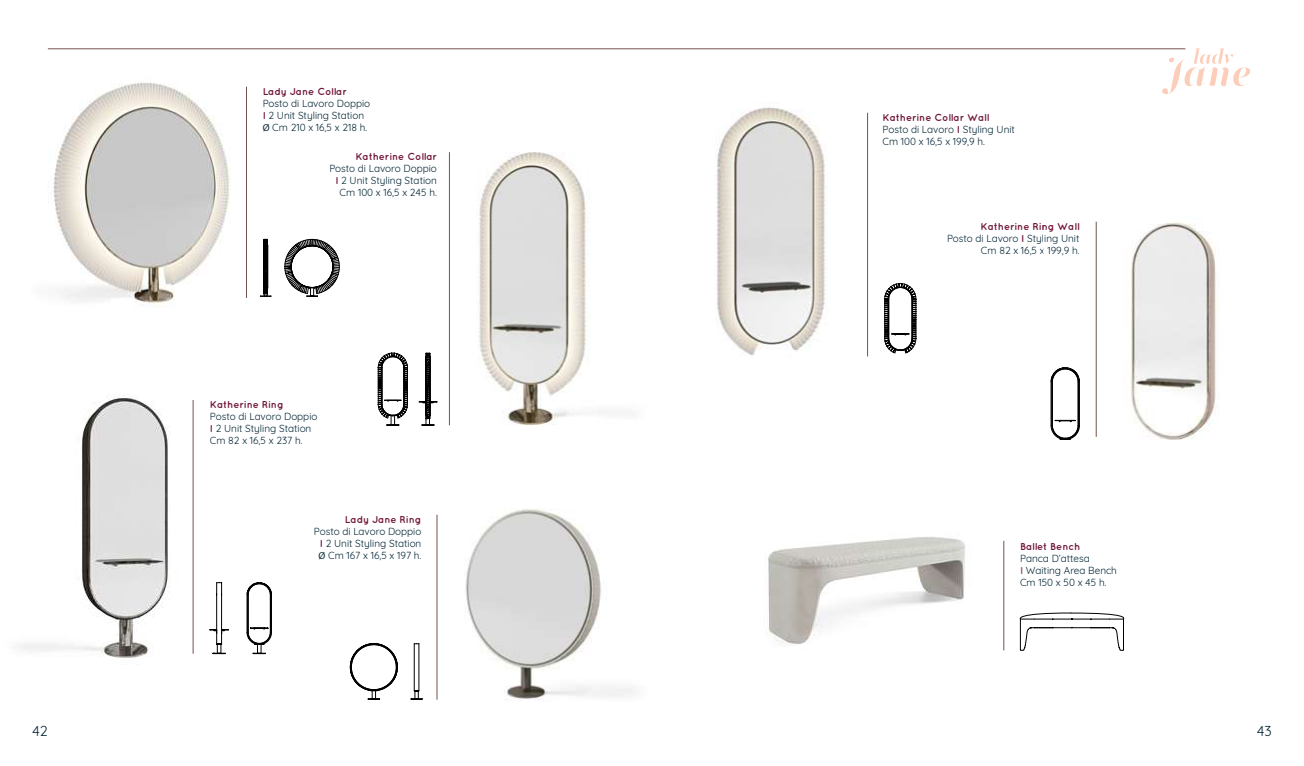
<style>
.page{position:relative;width:1304px;height:766px;background:#fff}
.page>*{position:absolute;margin:0;border:0;box-sizing:border-box;transform-origin:0 0}
.t1{font:14px "Quicksand";color:#002333}
.t2{font:10px/12px "Quicksand";color:#002333}
.t3{font:700 10px "Quicksand";color:#701538}
.s1{font-weight:700;color:#701538}
.s2{font-family:"Myriad Pro"}
.s3{font-weight:700;color:#894954}
</style>
<div class="page">
<img style="left:47px;top:48px;width:239px;height:259px">
<img style="left:410px;top:509px;width:225px;height:191px">
<img style="left:398px;top:152px;width:208px;height:274px">
<img style="left:19px;top:394px;width:240px;height:264px">
<hr style="left:48px;top:49px;width:1137px;height:1px;background:#72544c">
<svg style="left:1162px;top:48px;width:88px;height:46px"></svg>
<svg style="left:285px;top:239px;width:54px;height:58px"></svg>
<svg style="left:260px;top:239px;width:12px;height:58px"></svg>
<svg style="left:350px;top:643px;width:47px;height:56px"></svg>
<hr style="left:414px;top:643px;width:1px;height:47px;background:#000">
<hr style="left:419px;top:643px;width:1px;height:47px;background:#000">
<svg style="left:411px;top:690px;width:12px;height:9px"></svg>
<svg style="left:378px;top:353px;width:30px;height:72px"></svg>
<svg style="left:419px;top:353px;width:19px;height:73px"></svg>
<hr style="left:430px;top:356px;width:1px;height:59px;background:#000">
<svg style="left:210px;top:582px;width:19px;height:72px"></svg>
<svg style="left:247px;top:582px;width:25px;height:72px"></svg>
<hr style="left:193px;top:400px;width:1px;height:253px;background:#72544c">
<hr style="left:437px;top:514px;width:1px;height:185px;background:#72544c">
<hr style="left:246px;top:87px;width:1px;height:211px;background:#72544c">
<hr style="left:449px;top:152px;width:1px;height:273px;background:#72544c">
<img style="left:716px;top:107px;width:191px;height:250px">
<img style="left:1050px;top:221px;width:168px;height:219px">
<svg style="left:885px;top:283px;width:31px;height:70px"></svg>
<svg style="left:1051px;top:367px;width:29px;height:73px"></svg>
<hr style="left:867px;top:113px;width:1px;height:243px;background:#72544c">
<img style="left:765px;top:536px;width:239px;height:115px">
<hr style="left:1004px;top:540px;width:1px;height:110px;background:#72544c">
<svg style="left:1019px;top:612px;width:106px;height:38px"></svg>
<p class="t3" style="left:263px;top:85px;width:86px">Lady Jane Collar</p>
<p class="t2" style="left:263px;top:96px;width:109px">Posto di Lavoro Doppio<br><span class="s1">I</span> 2 Unit Styling Station<br><span class="s2">Ø</span> Cm 210 x 16,5 x 218 h.</p>
<p class="t3" style="left:355px;top:150px;width:83px">Katherine Collar</p>
<p class="t2" style="left:329px;top:161px;width:109px;text-align:right">Posto di Lavoro Doppio<br><span class="s1">I</span> 2 Unit Styling Station<br>Cm 100 x 16,5 x 245 h.</p>
<p class="t3" style="left:210px;top:398px;width:75px">Katherine Ring</p>
<p class="t2" style="left:210px;top:409px;width:109px">Posto di Lavoro Doppio<br><span class="s1">I</span> 2 Unit Styling Station<br>Cm 82 x 16,5 x 237 h.</p>
<p class="t3" style="left:345px;top:513px;width:78px">Lady Jane Ring</p>
<p class="t2" style="left:319px;top:524px;width:104px;text-align:justify;text-indent:-5px">Posto di Lavoro Doppio <span class="s1">I</span> 2 Unit Styling Station <span class="s2">Ø</span> Cm 167 x 16,5 x 197 h.</p>
<p class="t2" style="left:883px;top:110px;width:134px"><span class="s1">Katherine Collar Wall<br></span>Posto di Lavoro <span class="s1">I</span> Styling Unit<br>Cm 100 x 16,5 x 199,9 h.</p>
<p class="t2" style="left:947px;top:219px;width:134px;text-align:right"><span class="s1">Katherine Ring Wall<br></span>Posto di Lavoro <span class="s1">I</span> Styling Unit<br>Cm 82 x 16,5 x 199,9 h.</p>
<p class="t3" style="left:1020px;top:540px;width:62px">Ballet Bench</p>
<p class="t2" style="left:1020px;top:551px;width:98px">Panca D’attesa<br><span class="s3">I</span> Waiting Area Bench<br>Cm 150 x 50 x 45 h.</p>
<h1 class="t1" style="left:32px;top:720px;width:17px">42</h1>
<h1 class="t1" style="left:1257px;top:720px;width:17px">43</h1>
</div>
